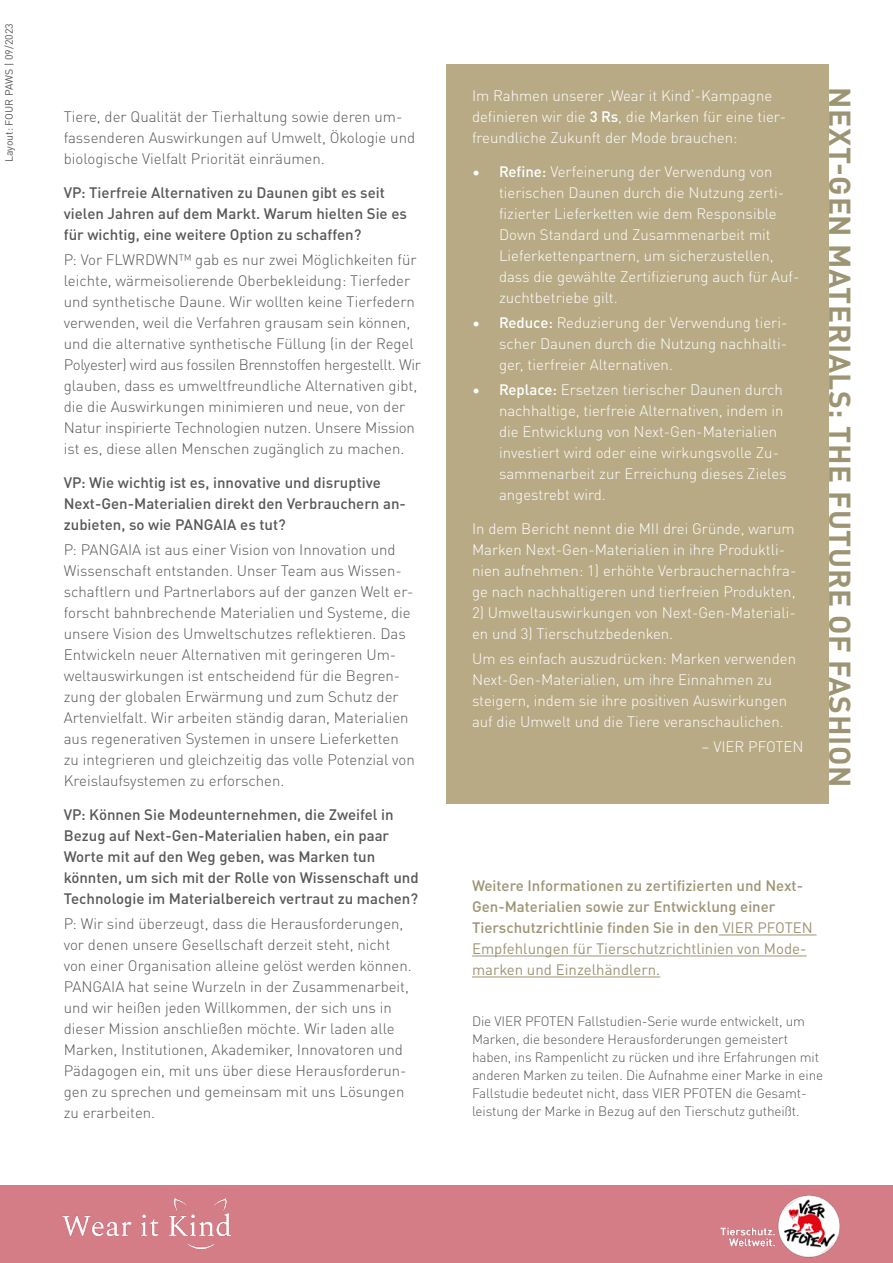
<style>
.page{position:relative;width:893px;height:1263px;background:#fff}
.page>*{position:absolute;margin:0;border:0;box-sizing:border-box;transform-origin:0 0}
.t1{font:700 30px "DIN Pro";letter-spacing:.02em;color:#9d9474}
.copy{font:300 15px/21px "DIN Pro";color:#575756}
.t2{font:300 15px/21px "DIN Pro";color:#fff}
.copy_medium{font:500 15px/21px "DIN Pro";color:#575756}
.link{font:500 15px/21px "DIN Pro";color:#9d9474}
.t3{font:300 13.5px/18px "DIN Pro";letter-spacing:-.01em;color:#575756}
.copyrights{font:10.5px "DIN Pro";color:#575756}
.s1{font-weight:500}
.s2{font-weight:400}
</style>
<div class="page">
<div style="left:0;top:1185px;width:893px;height:78px;background:#d57d87"></div>
<img style="left:62px;top:1198px;width:168px;height:50px">
<img style="left:720px;top:1195px;width:120px;height:62px">
<div style="left:446px;top:64px;width:383px;height:740px;background:#b7aa85"></div>
<hr style="left:719px;top:934px;width:98px;height:1px;background:#9d9474">
<hr style="left:472px;top:955px;width:335px;height:1px;background:#9d9474">
<hr style="left:472px;top:976px;width:188px;height:1px;background:#9d9474">
<p class="copyrights" style="left:1px;top:162px;width:140px;rotate:-90deg">Layout: FOUR PAWS | 09/2023</p>
<p class="copy" style="left:64px;top:105px;width:353px">Tiere, der Qualität der Tierhaltung sowie deren um&shy;fassenderen Auswirkungen auf Umwelt, Ökologie und biologische Vielfalt Priorität einräumen.</p>
<p class="copy_medium" style="left:64px;top:181px;width:345px">VP: Tierfreie Alternativen zu Daunen gibt es seit vielen Jahren auf dem Markt. Warum hielten Sie es für wichtig, eine weitere Option zu schaffen?</p>
<p class="copy" style="left:64px;top:248px;width:359px">P: Vor FLWRDWN™ gab es nur zwei Möglichkeiten für leichte, wärmeisolierende Oberbekleidung: Tierfeder und synthetische Daune. Wir wollten keine Tierfedern verwenden, weil die Verfahren grausam sein können, und die alternative synthetische Füllung (in der Regel Polyester) wird aus fossilen Brennstoffen hergestellt. Wir glauben, dass es umweltfreundliche Alternativen gibt, die die Auswirkungen minimieren und neue, von der Natur inspirierte Technologien nutzen. Unsere Mission ist es, diese allen Menschen zugänglich zu machen.</p>
<p class="copy_medium" style="left:64px;top:471px;width:344px">VP: Wie wichtig ist es, innovative und disruptive<br>Next-Gen-Materialien direkt den Verbrauchern an&shy;zubieten, so wie PANGAIA es tut?</p>
<p class="copy" style="left:64px;top:538px;width:353px">P: PANGAIA ist aus einer Vision von Innovation und Wissenschaft entstanden. Unser Team aus Wissen&shy;schaftlern und Partnerlabors auf der ganzen Welt er&shy;forscht bahnbrechende Materialien und Systeme, die unsere Vision des Umweltschutzes reflektieren. Das Entwickeln neuer Alternativen mit geringeren Um&shy;weltauswirkungen ist entscheidend für die Begren&shy;zung der globalen Erwärmung und zum Schutz der Artenvielfalt. Wir arbeiten ständig daran, Materialien aus regenerativen Systemen in unsere Lieferketten zu integrieren und gleichzeitig das volle Potenzial von Kreislaufsystemen zu erforschen.</p>
<p class="copy_medium" style="left:64px;top:803px;width:356px">VP: Können Sie Modeunternehmen, die Zweifel in Bezug auf Next-Gen-Materialien haben, ein paar Worte mit auf den Weg geben, was Marken tun könnten, um sich mit der Rolle von Wissenschaft und Technologie im Materialbereich vertraut zu machen?</p>
<p class="copy" style="left:64px;top:912px;width:349px">P: Wir sind überzeugt, dass die Herausforderungen, vor denen unsere Gesellschaft derzeit steht, nicht von einer Organisation alleine gelöst werden können.<br>PANGAIA hat seine Wurzeln in der Zusammenarbeit, und wir heißen jeden Willkommen, der sich uns in dieser Mission anschließen möchte. Wir laden alle Marken, Institutionen, Akademiker, Innovatoren und Pädagogen ein, mit uns über diese Herausforderun&shy;gen zu sprechen und gemeinsam mit uns Lösungen zu erarbeiten.</p>
<p class="t2" style="left:472px;top:84px;width:316px">Im Rahmen unserer ‚Wear it Kind‘-Kampagne definieren wir die <span class="s1">3 Rs</span>, die Marken für eine tier&shy;freundliche Zukunft der Mode brauchen:</p>
<p class="t2" style="left:499px;top:160px;width:302px;text-indent:-27px">• <span class="s1">Refine:</span> Verfeinerung der Verwendung von tierischen Daunen durch die Nutzung zerti&shy;fizierter Lieferketten wie dem Responsible Down Standard und Zusammenarbeit mit Lieferkettenpartnern, um sicherzustellen, dass die gewählte Zertifizierung auch für Auf&shy;zuchtbetriebe gilt.</p>
<p class="t2" style="left:499px;top:311px;width:290px;text-align:justify;text-indent:-27px">• <span class="s1">Reduce:</span> Reduzierung der Verwendung tieri&shy;scher Daunen durch die Nutzung nachhalti&shy;ger, tierfreier Alternativen.</p>
<p class="t2" style="left:499px;top:378px;width:289px;text-indent:-27px">• <span class="s1">Replace:</span> Ersetzen tierischer Daunen durch nachhaltige, tierfreie Alternativen, indem in die Entwicklung von Next-Gen-Materialien investiert wird oder eine wirkungsvolle Zu&shy;sammenarbeit zur Erreichung dieses Zieles angestrebt wird.</p>
<p class="t2" style="left:472px;top:517px;width:326px">In dem Bericht nennt die MII drei Gründe, warum Marken Next-Gen-Materialien in ihre Produktli&shy;nien aufnehmen: 1) erhöhte Verbrauchernachfra&shy;ge nach nachhaltigeren und tierfreien Produkten,</p>
<p class="t2" style="left:472px;top:601px;width:325px">2) Umweltauswirkungen von Next-Gen-Materiali&shy;en und 3) Tierschutzbedenken.</p>
<p class="t2" style="left:472px;top:647px;width:326px">Um es einfach auszudrücken: Marken verwenden Next-Gen-Materialien, um ihre Einnahmen zu steigern, indem sie ihre positiven Auswirkungen auf die Umwelt und die Tiere veranschaulichen.</p>
<p class="t2" style="left:701px;top:735px;width:104px">– VIER PFOTEN</p>
<p class="t1" style="left:863px;top:87px;width:701px;rotate:90deg">NEXT-GEN MATERIALS: THE FUTURE OF FASHION</p>
<p class="link" style="left:472px;top:874px;width:342px">Weitere Informationen zu zertifizierten und Next-Gen-Materialien sowie zur Entwicklung einer Tierschutzrichtlinie finden Sie in den <span class="s2">VIER PFOTEN Empfehlungen für Tierschutzrichtlinien von Mode&shy;marken und Einzelhändlern.</span></p>
<p class="t3" style="left:472px;top:1011px;width:353px">Die VIER PFOTEN Fallstudien-Serie wurde entwickelt, um Marken, die besondere Herausforderungen gemeistert haben, ins Rampenlicht zu rücken und ihre Erfahrungen mit anderen Marken zu teilen. Die Aufnahme einer Marke in eine Fallstudie bedeutet nicht, dass VIER PFOTEN die Gesamt&shy;leistung der Marke in Bezug auf den Tierschutz gutheißt.</p>
</div>
